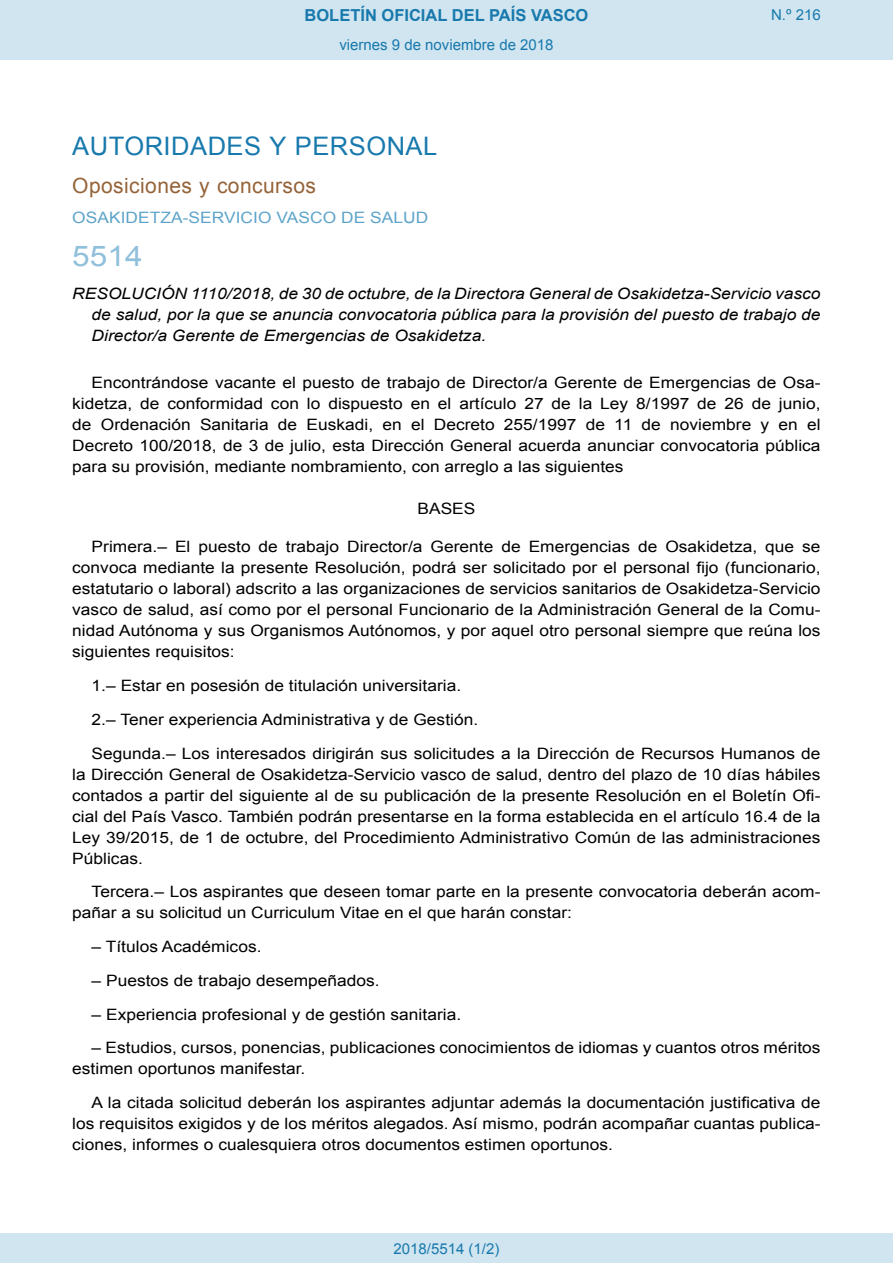
<style>
.page{position:relative;width:893px;height:1263px;background:#fff}
.page>*{position:absolute;margin:0;border:0;box-sizing:border-box;transform-origin:0 0}
.BOPVOrden{font:28.5px "Arial";color:#90c0db;scale:1.11 1}
.BOPVSeccion{font:25.5px "Arial";letter-spacing:.02em;color:#1879ad}
.BOPVSubseccion{font:21px "Arial";letter-spacing:.02em;color:#956338}
.t1{font:700 16.5px "Arial";color:#1879ad}
.BOPVDetalle{font:15.6px/21px "Arial";color:#000;text-align:justify;scale:1.11 1}
.BOPVTitulo{font:italic 15.6px/21px "Arial";color:#000;text-align:justify;scale:1.11 1}
.BOPVOrganismo{font:15.6px "Arial";letter-spacing:.005em;color:#5ea4ca;scale:1.11 1}
.BOPVClave{font:15.6px "Arial";color:#000;scale:1.11 1}
.Paginacion_Centro{font:15px "Arial";color:#1879ad}
</style>
<div class="page">
<div style="left:0;top:0;width:893px;height:60px;background:#d0e5f0"></div>
<div style="left:0;top:1233px;width:893px;height:30px;background:#d0e5f0"></div>
<p class="t1" style="left:305px;top:4px;width:285px">BOLETÍN OFICIAL DEL PAÍS VASCO</p>
<p class="Paginacion_Centro" style="left:339px;top:35px;width:216px">viernes 9 de noviembre de 2018</p>
<p class="Paginacion_Centro" style="left:771px;top:5px;width:51px">N.º 216</p>
<p class="BOPVSeccion" style="left:72px;top:129px;width:367px">AUTORIDADES Y PERSONAL</p>
<p class="BOPVSubseccion" style="left:72px;top:171px;width:245px">Oposiciones y concursos</p>
<p class="BOPVOrganismo" style="left:72px;top:207px;width:322px">OSAKIDETZA-SERVICIO VASCO DE SALUD</p>
<p class="BOPVOrden" style="left:72px;top:237px;width:65px">5514</p>
<p class="BOPVTitulo" style="left:92px;top:284px;width:658px;text-indent:-19px">RESOLUCIÓN 1110/2018, de 30 de octubre, de la Directora General de Osakidetza-Servicio vasco de salud, por la que se anuncia convocatoria pública para la provisión del puesto de trabajo de Director/a Gerente de Emergencias de Osakidetza.</p>
<p class="BOPVDetalle" style="left:72px;top:372px;width:676px;text-indent:19px">Encontrándose vacante el puesto de trabajo de Director/a Gerente de Emergencias de Osa&shy;kidetza, de conformidad con lo dispuesto en el artículo 27 de la Ley 8/1997 de 26 de junio, de Ordenación Sanitaria de Euskadi, en el Decreto 255/1997 de 11 de noviembre y en el Decreto 100/2018, de 3 de julio, esta Dirección General acuerda anunciar convocatoria pública para su provisión, mediante nombramiento, con arreglo a las siguientes</p>
<p class="BOPVClave" style="left:417px;top:498px;width:54px">BASES</p>
<p class="BOPVDetalle" style="left:72px;top:536px;width:676px;text-indent:19px">Primera.– El puesto de trabajo Director/a Gerente de Emergencias de Osakidetza, que se convoca mediante la presente Resolución, podrá ser solicitado por el personal fijo (funcionario, estatutario o laboral) adscrito a las organizaciones de servicios sanitarios de Osakidetza-Servicio vasco de salud, así como por el personal Funcionario de la Administración General de la Comu&shy;nidad Autónoma y sus Organismos Autónomos, y por aquel otro personal siempre que reúna los siguientes requisitos:</p>
<p class="BOPVDetalle" style="left:92px;top:675px;width:334px">1.– Estar en posesión de titulación universitaria.</p>
<p class="BOPVDetalle" style="left:92px;top:709px;width:350px">2.– Tener experiencia Administrativa y de Gestión.</p>
<p class="BOPVDetalle" style="left:72px;top:743px;width:676px;text-indent:19px">Segunda.– Los interesados dirigirán sus solicitudes a la Dirección de Recursos Humanos de la Dirección General de Osakidetza-Servicio vasco de salud, dentro del plazo de 10 días hábiles contados a partir del siguiente al de su publicación de la presente Resolución en el Boletín Ofi&shy;cial del País Vasco. También podrán presentarse en la forma establecida en el artículo 16.4 de la Ley 39/2015, de 1 de octubre, del Procedimiento Administrativo Común de las administraciones Públicas.</p>
<p class="BOPVDetalle" style="left:72px;top:881px;width:676px;text-indent:19px">Tercera.– Los aspirantes que deseen tomar parte en la presente convocatoria deberán acom&shy;pañar a su solicitud un Curriculum Vitae en el que harán constar:</p>
<p class="BOPVDetalle" style="left:92px;top:936px;width:155px">– Títulos Académicos.</p>
<p class="BOPVDetalle" style="left:92px;top:970px;width:261px">– Puestos de trabajo desempeñados.</p>
<p class="BOPVDetalle" style="left:92px;top:1004px;width:334px">– Experiencia profesional y de gestión sanitaria.</p>
<p class="BOPVDetalle" style="left:72px;top:1037px;width:676px;text-indent:19px">– Estudios, cursos, ponencias, publicaciones conocimientos de idiomas y cuantos otros méritos estimen oportunos manifestar.</p>
<p class="BOPVDetalle" style="left:72px;top:1092px;width:676px;text-indent:19px">A la citada solicitud deberán los aspirantes adjuntar además la documentación justificativa de los requisitos exigidos y de los méritos alegados. Así mismo, podrán acompañar cuantas publica&shy;ciones, informes o cualesquiera otros documentos estimen oportunos.</p>
<p class="Paginacion_Centro" style="left:393px;top:1238px;width:107px">2018/5514 (1/2)</p>
</div>
